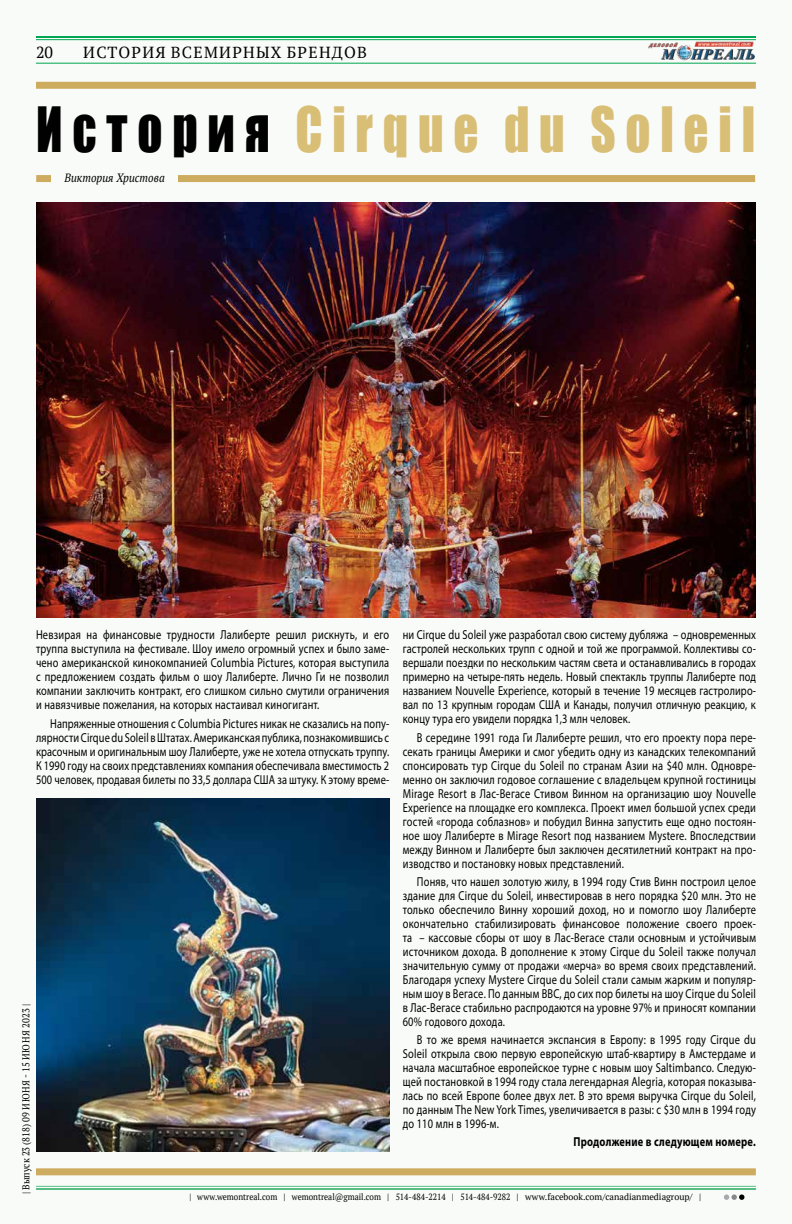
<style>
.page{position:relative;width:792px;height:1224px;background:#f9fbf8}
.page>*{position:absolute;margin:0;border:0;box-sizing:border-box;transform-origin:0 0}
.t1{font:57.3px "Impact";letter-spacing:.2em;color:#d9be75;scale:.85 1}
.t2{font:16px "PT Serif";letter-spacing:.08em;color:#000}
.t3{font:13px/14px "Myriad Pro";letter-spacing:.02em;color:#000;text-align:justify;scale:.8 1}
.t4{font:700 13px "Myriad Pro";letter-spacing:.02em;color:#000;scale:.8 1}
.t5{font:italic 12px "PT Serif";color:#000;scale:.9 1}
.t6{font:10px "PT Serif";color:#000;scale:.9 1}
.t7{font:9px "PT Serif";color:#000;scale:.9 1}
.s1{color:#010101}
</style>
<div class="page">
<img style="left:648px;top:41px;width:107px;height:20px">
<hr style="left:36px;top:63px;width:720px;height:1px;background:#00a651">
<hr style="left:36px;top:1186px;width:720px;height:1px;background:#57bd84">
<hr style="left:36px;top:1188px;width:720px;height:2px;background:#57bd84">
<hr style="left:36px;top:36px;width:720px;height:2px;background:#00a651">
<hr style="left:36px;top:39px;width:720px;height:1px;background:#00a651">
<svg style="left:724px;top:1194px;width:20px;height:6px"></svg>
<div style="left:36px;top:82px;width:720px;height:7px;background:#cdac60"></div>
<div style="left:36px;top:1168px;width:720px;height:7px;background:#cdac60"></div>
<div style="left:36px;top:175px;width:719px;height:7px;background:#cdac60"></div>
<div style="left:52px;top:168px;width:126px;height:19px;background:#f9fbf8"></div>
<img style="left:36px;top:203px;width:720px;height:415px">
<img style="left:36px;top:799px;width:353px;height:353px">
<p class="t2" style="left:36px;top:42px;width:19px">20</p>
<p class="t2" style="left:83px;top:42px;width:285px">ИСТОРИЯ ВСЕМИРНЫХ БРЕНДОВ</p>
<h1 class="t1" style="left:36px;top:85px;width:847px"><span class="s1">История</span> Cirque du Soleil</h1>
<p class="t5" style="left:65px;top:170px;width:113px">Виктория Христова</p>
<p class="t3" style="left:36px;top:628px;width:443px">Невзирая на финансовые трудности Лалиберте решил рискнуть, и его труппа выступила на фестивале. Шоу имело огромный успех и было заме&shy;чено американской кинокомпанией Columbia Pictures, которая выступила с предложением создать фильм о шоу Лалиберте. Лично Ги не позволил компании заключить контракт, его слишком сильно смутили ограничения и навязчивые пожелания, на которых настаивал киногигант.</p>
<p class="t3" style="left:36px;top:716px;width:443px;text-indent:14px">Напряженные отношения с Columbia Pictures никак не сказались на попу&shy;лярности Cirque du Soleil в Штатах. Американская публика, познакомившись с красочным и оригинальным шоу Лалиберте, уже не хотела отпускать труппу.<br>К 1990 году на своих представлениях компания обеспечивала вместимость 2<br>500 человек, продавая билеты по 33,5 доллара США за штуку. К этому време-</p>
<p class="t3" style="left:403px;top:628px;width:443px">ни Cirque du Soleil уже разработал свою систему дубляжа – одновременных гастролей нескольких трупп с одной и той же программой. Коллективы со&shy;вершали поездки по нескольким частям света и останавливались в городах примерно на четыре-пять недель. Новый спектакль труппы Лалиберте под названием Nouvelle Experience, который в течение 19 месяцев гастролиро&shy;вал по 13 крупным городам США и Канады, получил отличную реакцию, к концу тура его увидели порядка 1,3 млн человек.</p>
<p class="t3" style="left:403px;top:730px;width:443px;text-indent:14px">В середине 1991 года Ги Лалиберте решил, что его проекту пора пере&shy;секать границы Америки и смог убедить одну из канадских телекомпаний спонсировать тур Cirque du Soleil по странам Азии на $40 млн. Одновре&shy;менно он заключил годовое соглашение с владельцем крупной гостиницы Mirage Resort в Лас-Вегасе Стивом Винном на организацию шоу Nouvelle Experience на площадке его комплекса. Проект имел большой успех среди гостей «города соблазнов» и побудил Винна запустить еще одно постоян&shy;ное шоу Лалиберте в Mirage Resort под названием Mystere. Впоследствии между Винном и Лалиберте был заключен десятилетний контракт на про&shy;изводство и постановку новых представлений.</p>
<p class="t3" style="left:403px;top:874px;width:443px;text-indent:14px">Поняв, что нашел золотую жилу, в 1994 году Стив Винн построил целое здание для Cirque du Soleil, инвестировав в него порядка $20 млн. Это не только обеспечило Винну хороший доход, но и помогло шоу Лалиберте окончательно стабилизировать финансовое положение своего проек&shy;та – кассовые сборы от шоу в Лас-Вегасе стали основным и устойчивым источником дохода. В дополнение к этому Cirque du Soleil также получал значительную сумму от продажи «мерча» во время своих представлений.<br>Благодаря успеху Mystere Cirque du Soleil стали самым жарким и популяр&shy;ным шоу в Вегасе. По данным BBC, до сих пор билеты на шоу Cirque du Soleil в Лас-Вегасе стабильно распродаются на уровне 97% и приносят компании 60% годового дохода.</p>
<p class="t3" style="left:403px;top:1033px;width:443px;text-indent:14px">В то же время начинается экспансия в Европу: в 1995 году Cirque du Soleil открыла свою первую европейскую штаб-квартиру в Амстердаме и начала масштабное европейское турне с новым шоу Saltimbanco. Следую&shy;щей постановкой в 1994 году стала легендарная Alegria, которая показыва&shy;лась по всей Европе более двух лет. В это время выручка Cirque du Soleil, по данным The New York Times, увеличивается в разы: с $30 млн в 1994 году до 110 млн в 1996-м.</p>
<p class="t4" style="left:574px;top:1134px;width:230px">Продолжение в следующем номере.</p>
<p class="t6" style="left:20px;top:1194px;width:213px;rotate:-90deg">| Выпуск 23 (818) 09 ИЮНЯ - 15 ИЮНЯ 2023 |</p>
<p class="t7" style="left:190px;top:1191px;width:570px">| www.wemontreal.com | wemontreal@gmail.com | 514-484-2214 | 514-484-9282 | www.facebook.com/canadianmediagroup/ |</p>
</div>
